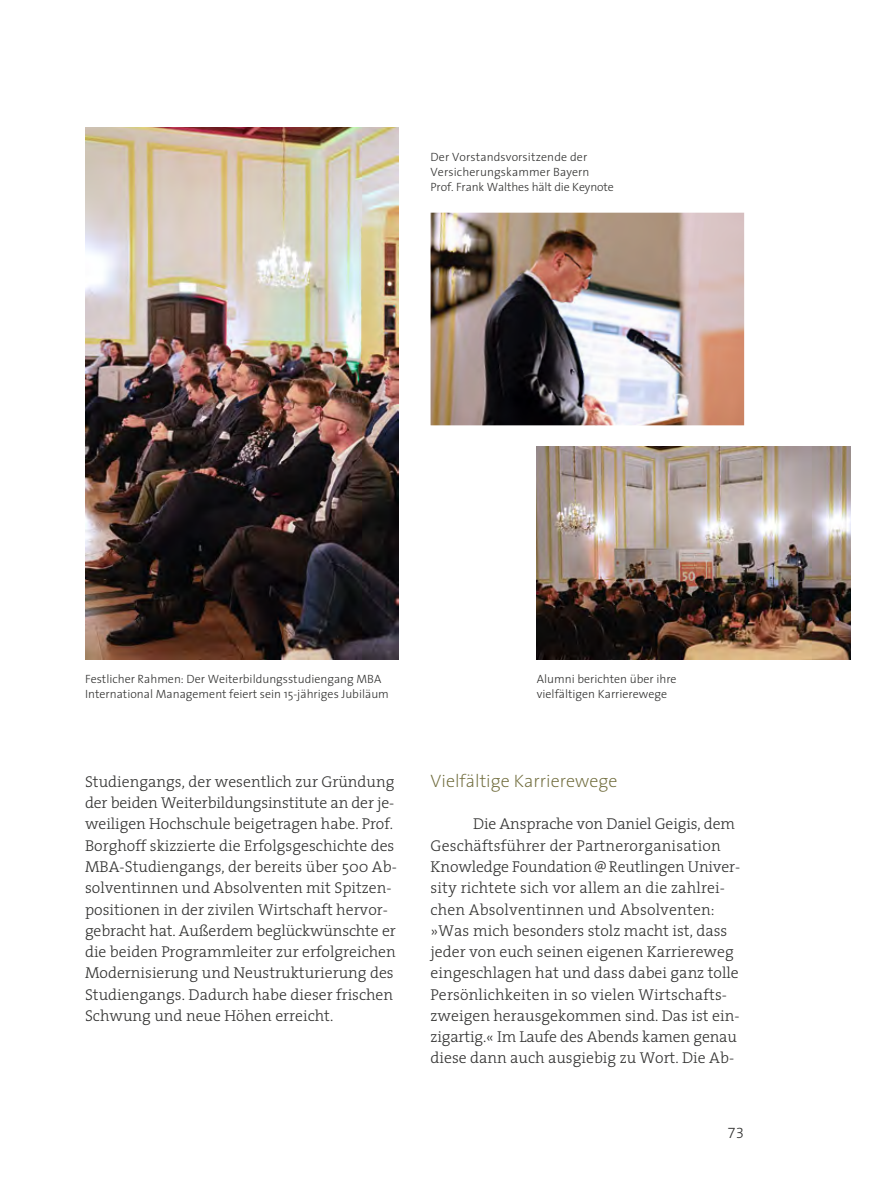
<style>
.page{position:relative;width:893px;height:1191px;background:#fff}
.page>*{position:absolute;margin:0;border:0;box-sizing:border-box;transform-origin:0 0}
.t1{font:200 18px "The Sans";color:#6f6b3b}
.t2{font:300 15.75px/21.3px "The Serif";color:#313130}
.t3{font:15px "The Sans Light Expert";color:#313130}
.t4{font:300 12px/15px "The Sans";color:#313130}
</style>
<div class="page">
<img style="left:85px;top:128px;width:314px;height:531px">
<img style="left:431px;top:213px;width:313px;height:212px">
<img style="left:537px;top:446px;width:313px;height:213px">
<p class="t4" style="left:431px;top:149px;width:185px">Der Vorstandsvorsitzende der<br>Versicherungskammer Bayern<br>Prof. Frank Walthes hält die Keynote</p>
<p class="t4" style="left:85px;top:671px;width:305px">Festlicher Rahmen: Der Weiterbildungsstudiengang MBA<br>International Management feiert sein 15-jähriges Jubiläum</p>
<p class="t2" style="left:85px;top:770px;width:313px">Studiengangs, der wesentlich zur Gründung der beiden Weiterbildungsinstitute an der je&shy;weiligen Hochschule beigetragen habe. Prof.<br>Borghoff skizzierte die Erfolgsgeschichte des MBA-Studiengangs, der bereits über 500 Ab&shy;solventinnen und Absolventen mit Spitzen&shy;positionen in der zivilen Wirtschaft hervor&shy;gebracht hat. Außerdem beglückwünschte er die beiden Programmleiter zur erfolgreichen Modernisierung und Neustrukturierung des Studiengangs. Dadurch habe dieser frischen Schwung und neue Höhen erreicht.</p>
<p class="t4" style="left:537px;top:671px;width:141px">Alumni berichten über ihre vielfältigen Karrierewege</p>
<p class="t1" style="left:431px;top:766px;width:188px">Vielfältige Karrierewege</p>
<p class="t2" style="left:431px;top:813px;width:311px;text-indent:43px">Die Ansprache von Daniel Geigis, dem Geschäftsführer der Partnerorganisation Knowledge Foundation@Reutlingen Univer&shy;sity richtete sich vor allem an die zahlrei&shy;chen Absolventinnen und Absolventen: »Was mich besonders stolz macht ist, dass jeder von euch seinen eigenen Karriereweg eingeschlagen hat und dass dabei ganz tolle Persönlichkeiten in so vielen Wirtschafts&shy;zweigen herausgekommen sind. Das ist ein&shy;zigartig.« Im Laufe des Abends kamen genau diese dann auch ausgiebig zu Wort. Die Ab-</p>
<p class="t3" style="left:727px;top:1121px;width:18px">73</p>
</div>
